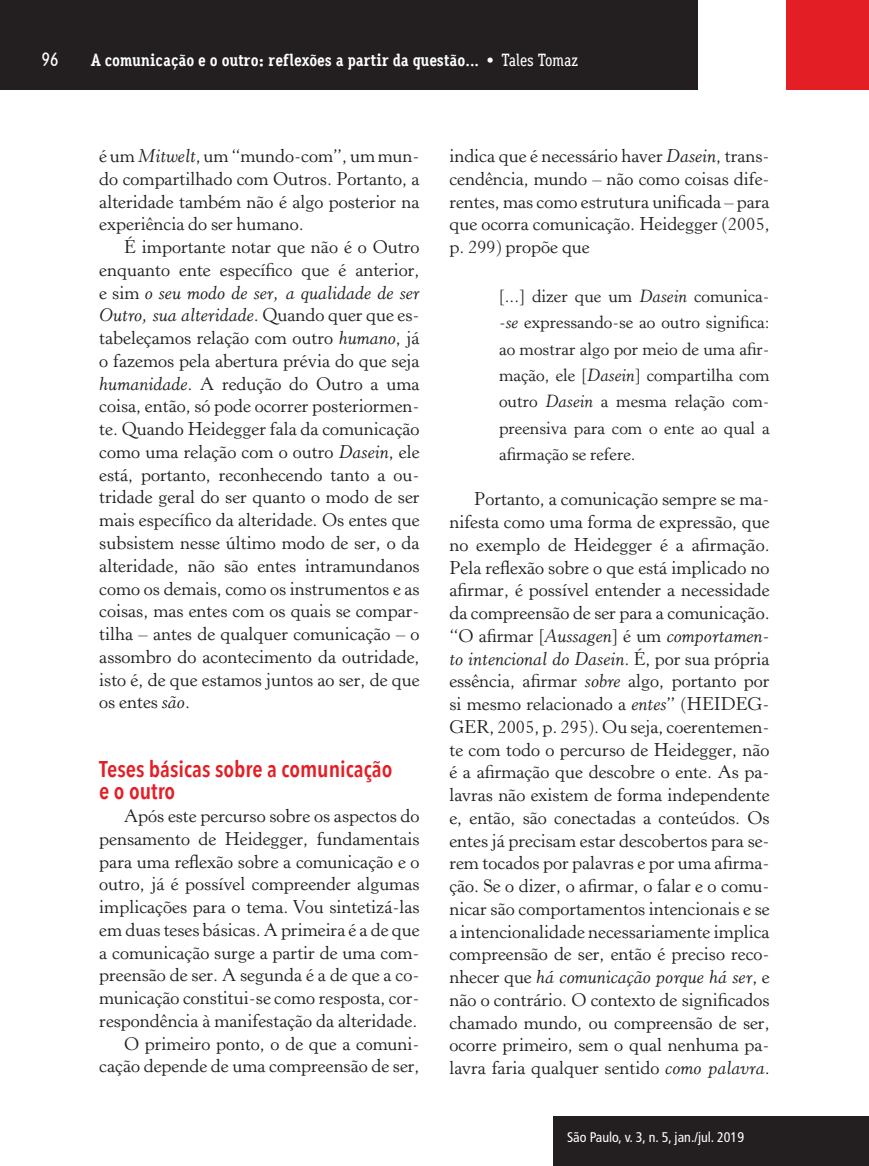
<style>
.page{position:relative;width:869px;height:1166px;background:#fff}
.page>*{position:absolute;margin:0;border:0;box-sizing:border-box;transform-origin:0 0}
.t1{font:600 22.75px/22.8px "Avenir Next Condensed";color:#e41e25}
.t2{font:500 19.25px "Aaux Office";color:#fff}
.t3{font:18.38px/22.8px "Horley Old Style";color:#231f20;text-align:justify}
.t4{font:17.5px/26.2px "Horley Old Style";color:#231f20;text-align:justify}
.t5{font:700 17.5px "Aaux Office";color:#fff}
.t6{font:condensed 14px "Frutiger LT Std";color:#fff}
.s1{font-weight:500}
.s2{font-style:italic}
</style>
<div class="page">
<div style="left:785px;top:0;width:83px;height:90px;background:#e41e25"></div>
<div style="left:0;top:0;width:697px;height:89px;background:#231f20"></div>
<div style="left:553px;top:1116px;width:314px;height:50px;background:#231f20"></div>
<p class="t2" style="left:42px;top:48px;width:19px">96</p>
<p class="t5" style="left:91px;top:49px;width:489px">A comunicação e o outro: reflexões a partir da questão... <span class="s1">• Tales Tomaz</span></p>
<p class="t3" style="left:99px;top:145px;width:321px">é um <span class="s2">Mitwelt</span>, um “mundo-com”, um mun&shy;do compartilhado com Outros. Portanto, a alteridade também não é algo posterior na experiência do ser humano.</p>
<p class="t3" style="left:99px;top:236px;width:321px;text-indent:25px">É importante notar que não é o Outro enquanto ente específico que é anterior, e sim <span class="s2">o seu modo de ser, a qualidade de ser Outro, sua alteridade</span>. Quando quer que es&shy;tabeleçamos relação com outro <span class="s2">humano</span>, já o fazemos pela abertura prévia do que seja <span class="s2">humanidade</span>. A redução do Outro a uma coisa, então, só pode ocorrer posteriormen&shy;te. Quando Heidegger fala da comunicação como uma relação com o outro <span class="s2">Dasein</span>, ele está, portanto, reconhecendo tanto a ou&shy;tridade geral do ser quanto o modo de ser mais específico da alteridade. Os entes que subsistem nesse último modo de ser, o da alteridade, não são entes intramundanos como os demais, como os instrumentos e as coisas, mas entes com os quais se compar&shy;tilha – antes de qualquer comunicação – o assombro do acontecimento da outridade, isto é, de que estamos juntos ao ser, de que os entes <span class="s2">são</span>.</p>
<p class="t1" style="left:99px;top:757px;width:294px">Teses básicas sobre a comunicação e o outro</p>
<p class="t3" style="left:99px;top:805px;width:321px;text-align:right">Após este percurso sobre os aspectos do pensamento de Heidegger, fundamentais para uma reflexão sobre a comunicação e o outro, já é possível compreender algumas implicações para o tema. Vou sintetizá-las em duas teses básicas. A primeira é a de que a comunicação surge a partir de uma com&shy;preensão de ser. A segunda é a de que a co&shy;municação constitui-se como resposta, cor&shy;respondência à manifestação da alteridade.<br>O primeiro ponto, o de que a comuni&shy;cação depende de uma compreensão de ser,</p>
<p class="t3" style="left:449px;top:145px;width:321px">indica que é necessário haver <span class="s2">Dasein</span>, trans&shy;cendência, mundo – não como coisas dife&shy;rentes, mas como estrutura unificada – para que ocorra comunicação. Heidegger (2005, p. 299) propõe que</p>
<p class="t4" style="left:499px;top:284px;width:272px">[...] dizer que um <span class="s2">Dasein</span> comunica--<span class="s2">se</span> expressando-se ao outro significa: ao mostrar algo por meio de uma afir&shy;mação, ele [<span class="s2">Dasein</span>] compartilha com outro <span class="s2">Dasein</span> a mesma relação com&shy;preensiva para com o ente ao qual a afirmação se refere.</p>
<p class="t3" style="left:449px;top:488px;width:321px;text-indent:25px">Portanto, a comunicação sempre se ma&shy;nifesta como uma forma de expressão, que no exemplo de Heidegger é a afirmação.<br>Pela reflexão sobre o que está implicado no afirmar, é possível entender a necessidade da compreensão de ser para a comunicação. “O afirmar [<span class="s2">Aussagen</span>] é um <span class="s2">comportamen&shy;to intencional do Dasein</span>. É, por sua própria essência, afirmar <span class="s2">sobre</span> algo, portanto por si mesmo relacionado a <span class="s2">entes</span>” (HEIDEG-GER, 2005, p. 295). Ou seja, coerentemen&shy;te com todo o percurso de Heidegger, não é a afirmação que descobre o ente. As pa&shy;lavras não existem de forma independente e, então, são conectadas a conteúdos. Os entes já precisam estar descobertos para se&shy;rem tocados por palavras e por uma afirma&shy;ção. Se o dizer, o afirmar, o falar e o comu&shy;nicar são comportamentos intencionais e se a intencionalidade necessariamente implica compreensão de ser, então é preciso reco&shy;nhecer que <span class="s2">há comunicação porque há ser</span>, e não o contrário. O contexto de significados chamado mundo, ou compreensão de ser, ocorre primeiro, sem o qual nenhuma pa&shy;lavra faria qualquer sentido <span class="s2">como palavra</span>.</p>
<p class="t6" style="left:567px;top:1129px;width:178px">São Paulo, v. 3, n. 5, jan./jul. 2019</p>
</div>
